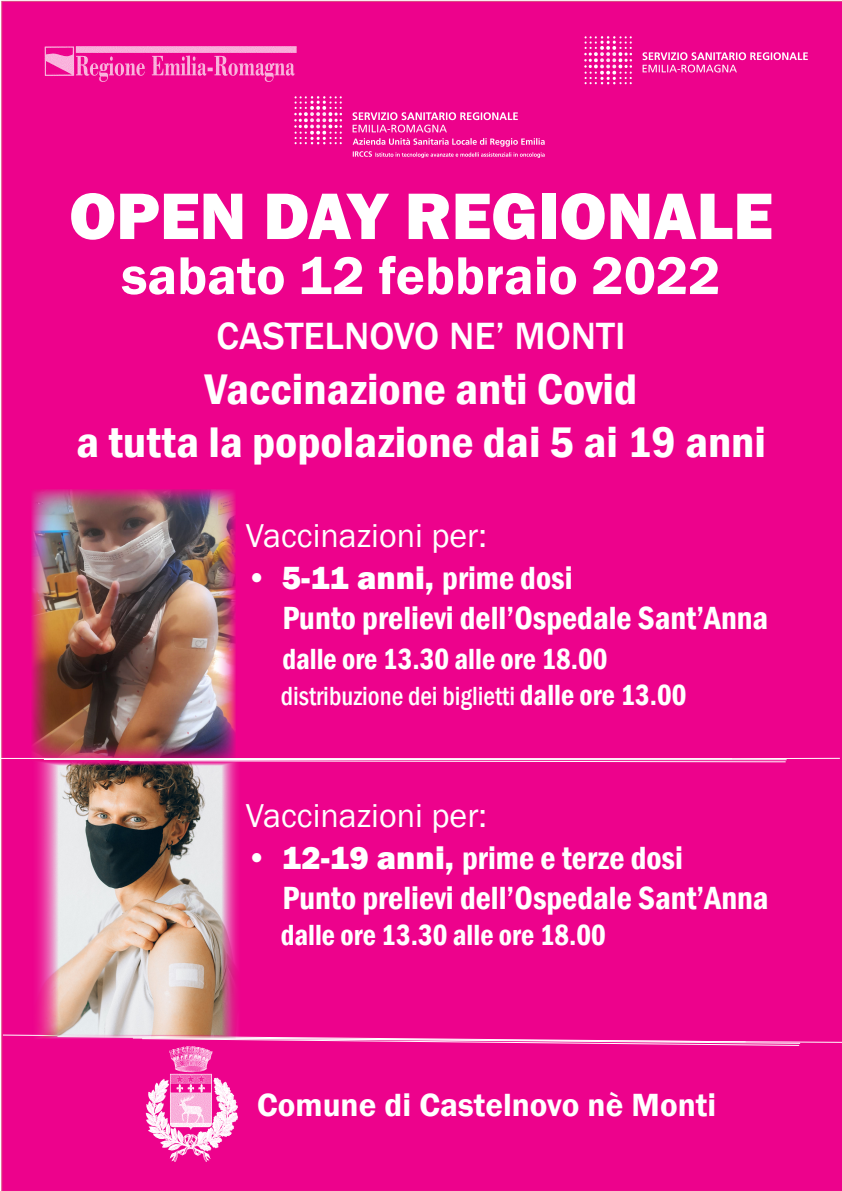
<style>
.page{position:relative;width:842px;height:1191px;background:#fff}
.page>*{position:absolute;margin:0;border:0;box-sizing:border-box;transform-origin:0 0}
.t1{font:800 68px "Franklin Gothic";color:#fff}
.t2{font:600 55px "Franklin Gothic";color:#fff}
.t3{font:600 condensed 44px "Franklin Gothic";color:#fff;scale:1.1 1}
.t4{font:500 39px "Franklin Gothic";color:#fff}
.t5{font:34px "Franklin Gothic";color:#fff}
.t6{font:600 condensed 33px/39.6px "Franklin Gothic";color:#fff}
.t7{font:600 33px "Franklin Gothic";color:#fff}
.t8{font:600 condensed 30px "Franklin Gothic";color:#fff;scale:.96 1}
.t9{font:500 condensed 27px "Franklin Gothic";color:#fff;scale:.96 1}
.s1{font-weight:800;font-stretch:normal}
.s2{font-weight:600;font-size:30px}
</style>
<div class="page">
<div style="left:1px;top:1px;width:841px;height:1190px;background:#ed028c"></div>
<svg style="left:2px;top:1034px;width:840px;height:12px;background:#f035a3"></svg>
<img style="left:295px;top:96px;width:252px;height:61px">
<img style="left:36px;top:36px;width:268px;height:58px">
<img style="left:585px;top:36px;width:252px;height:61px">
<div style="left:636px;top:75px;width:206px;height:44px;background:#ed028c"></div>
<img style="left:31px;top:489px;width:204px;height:272px">
<hr style="left:0;top:758px;width:732px;height:1px;background:#fff">
<svg style="left:118px;top:757px;width:723px;height:6px;background:#f16ab9"></svg>
<hr style="left:44px;top:759px;width:743px;height:1px;background:#fff">
<img style="left:31px;top:761px;width:210px;height:278px">
<img style="left:145px;top:1046px;width:94px;height:115px">
<p class="t1" style="left:69px;top:172px;width:705px">OPEN DAY REGIONALE</p>
<p class="t2" style="left:121px;top:242px;width:601px">sabato 12 febbraio 2022</p>
<p class="t4" style="left:217px;top:312px;width:410px">CASTELNOVO NE’ MONTI</p>
<p class="t3" style="left:205px;top:360px;width:395px">Vaccinazione anti Covid</p>
<p class="t3" style="left:76px;top:413px;width:629px">a tutta la popolazione dai 5 ai 19 anni</p>
<p class="t5" style="left:246px;top:514px;width:242px">Vaccinazioni per:</p>
<p class="t6" style="left:282px;top:558px;width:487px;text-indent:-36px"><span class="s1">• 5-11 anni,</span> prime dosi<br>Punto prelievi dell’Ospedale Sant’Anna</p>
<p class="t8" style="left:282px;top:638px;width:340px">dalle ore 13.30 alle ore 18.00</p>
<p class="t9" style="left:281px;top:678px;width:424px">distribuzione dei biglietti <span class="s2">dalle ore 13.00</span></p>
<p class="t5" style="left:246px;top:794px;width:243px">Vaccinazioni per:</p>
<p class="t6" style="left:282px;top:838px;width:488px;text-indent:-37px"><span class="s1">• 12-19 anni,</span> prime e terze dosi<br>Punto prelievi dell’Ospedale Sant’Anna</p>
<p class="t8" style="left:281px;top:915px;width:340px">dalle ore 13.30 alle ore 18.00</p>
<p class="t7" style="left:257px;top:1085px;width:460px">Comune di Castelnovo nè Monti</p>
</div>
